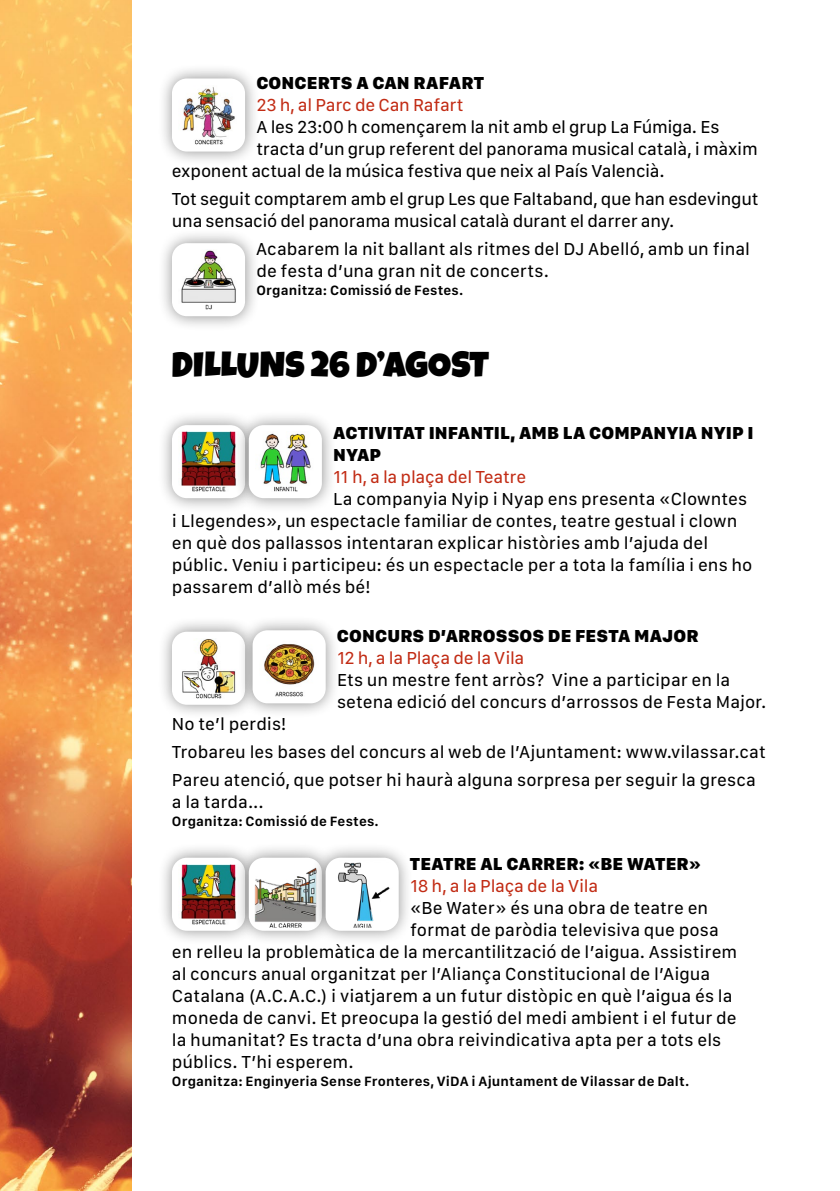
<style>
.page{position:relative;width:840px;height:1191px;background:#fff}
.page>*{position:absolute;margin:0;border:0;box-sizing:border-box;transform-origin:0 0}
.t1{font:36px "Luckiest Guy";letter-spacing:.005em;color:#000}
.t2{font:18px/22px "SF Compact Text";color:#000}
.t3{font:900 18px/22px "SF Compact Text";letter-spacing:.005em;color:#000}
.t4{font:18px "SF Compact Text";letter-spacing:-.015em;color:#c22c15}
.t5{font:600 14px "SF Compact Text";letter-spacing:.01em;color:#000}
</style>
<div class="page">
<div style="left:157px;top:63px;width:102px;height:103px;background:#000;opacity:.45"></div>
<div style="left:173px;top:80px;width:70px;height:70px;background:#fff;border-radius:13px"></div>
<img style="left:182px;top:87px;width:53px;height:58px">
<div style="left:172px;top:78px;width:73px;height:74px;border:3px solid #fff;border-radius:13px"></div>
<div style="left:157px;top:228px;width:102px;height:103px;background:#000;opacity:.45"></div>
<div style="left:173px;top:245px;width:70px;height:70px;background:#fff;border-radius:13px"></div>
<img style="left:181px;top:250px;width:55px;height:59px">
<div style="left:172px;top:243px;width:73px;height:73px;border:3px solid #fff;border-radius:13px"></div>
<div style="left:157px;top:410px;width:102px;height:103px;background:#000;opacity:.45"></div>
<div style="left:173px;top:427px;width:70px;height:69px;background:#fff;border-radius:13px"></div>
<img style="left:181px;top:432px;width:53px;height:59px">
<div style="left:172px;top:425px;width:73px;height:73px;border:3px solid #fff;border-radius:13px"></div>
<div style="left:234px;top:410px;width:102px;height:103px;background:#000;opacity:.45"></div>
<div style="left:250px;top:427px;width:70px;height:69px;background:#fff;border-radius:13px"></div>
<img style="left:260px;top:433px;width:51px;height:58px">
<div style="left:249px;top:425px;width:73px;height:73px;border:3px solid #fff;border-radius:13px"></div>
<div style="left:157px;top:617px;width:102px;height:102px;background:#000;opacity:.45"></div>
<div style="left:173px;top:633px;width:70px;height:70px;background:#fff;border-radius:13px"></div>
<img style="left:182px;top:639px;width:54px;height:59px">
<div style="left:172px;top:631px;width:73px;height:74px;border:3px solid #fff;border-radius:13px"></div>
<div style="left:238px;top:615px;width:102px;height:103px;background:#000;opacity:.45"></div>
<div style="left:254px;top:632px;width:70px;height:70px;background:#fff;border-radius:13px"></div>
<img style="left:264px;top:644px;width:51px;height:52px">
<div style="left:252px;top:630px;width:73px;height:73px;border:3px solid #fff;border-radius:13px"></div>
<div style="left:157px;top:842px;width:102px;height:103px;background:#000;opacity:.45"></div>
<div style="left:173px;top:859px;width:70px;height:70px;background:#fff;border-radius:13px"></div>
<img style="left:181px;top:864px;width:53px;height:60px">
<div style="left:172px;top:857px;width:73px;height:73px;border:3px solid #fff;border-radius:13px"></div>
<div style="left:234px;top:842px;width:102px;height:103px;background:#000;opacity:.45"></div>
<img style="left:251px;top:860px;width:60px;height:68px">
<div style="left:249px;top:857px;width:73px;height:73px;border:3px solid #fff;border-radius:13px"></div>
<div style="left:311px;top:842px;width:102px;height:103px;background:#000;opacity:.45"></div>
<img style="left:327px;top:859px;width:70px;height:70px">
<div style="left:325px;top:857px;width:73px;height:73px;border:3px solid #fff;border-radius:13px"></div>
<img style="left:0;top:0;width:131px;height:1191px">
<p class="t3" style="left:256px;top:72px;width:229px">CONCERTS A CAN RAFART</p>
<p class="t4" style="left:256px;top:94px;width:209px">23 h, al Parc de Can Rafart</p>
<p class="t2" style="left:256px;top:116px;width:464px">A les 23:00 h començarem la nit amb el grup La Fúmiga. Es</p>
<p class="t2" style="left:256px;top:138px;width:502px">tracta d’un grup referent del panorama musical català, i màxim</p>
<p class="t2" style="left:172px;top:160px;width:494px">exponent actual de la música festiva que neix al País Valencià.</p>
<p class="t2" style="left:172px;top:188px;width:587px">Tot seguit comptarem amb el grup Les que Faltaband, que han esdevingut una sensació del panorama musical català durant el darrer any.</p>
<p class="t2" style="left:256px;top:237px;width:495px">Acabarem la nit ballant als ritmes del DJ Abelló, amb un final de festa d’una gran nit de concerts.</p>
<p class="t5" style="left:256px;top:281px;width:208px">Organitza: Comissió de Festes.</p>
<h1 class="t1" style="left:172px;top:341px;width:318px">DILLUNS 26 D’AGOST</h1>
<p class="t3" style="left:333px;top:421px;width:422px">ACTIVITAT INFANTIL, AMB LA COMPANYIA NYIP I<br>NYAP</p>
<p class="t4" style="left:333px;top:466px;width:194px">11 h, a la plaça del Teatre</p>
<p class="t2" style="left:172px;top:487px;width:581px;text-indent:161px">La companyia Nyip i Nyap ens presenta «Clowntes i Llegendes», un espectacle familiar de contes, teatre gestual i clown en què dos pallassos intentaran explicar històries amb l’ajuda del públic. Veniu i participeu: és un espectacle per a tota la família i ens ho passarem d’allò més bé!</p>
<p class="t3" style="left:337px;top:625px;width:363px">CONCURS D’ARROSSOS DE FESTA MAJOR</p>
<p class="t4" style="left:337px;top:647px;width:189px">12 h, a la Plaça de la Vila</p>
<p class="t2" style="left:337px;top:669px;width:430px">Ets un mestre fent arròs? Vine a participar en la setena edició del concurs d’arrossos de Festa Major.</p>
<p class="t2" style="left:172px;top:710px;width:595px;line-height:27.6px">No te’l perdis!<br>Trobareu les bases del concurs al web de l’Ajuntament: www.vilassar.cat<br>Pareu atenció, que potser hi haurà alguna sorpresa per seguir la gresca</p>
<p class="t2" style="left:172px;top:790px;width:93px">a la tarda...</p>
<p class="t5" style="left:172px;top:812px;width:208px">Organitza: Comissió de Festes.</p>
<p class="t3" style="left:410px;top:852px;width:292px">TEATRE AL CARRER: «BE WATER»</p>
<p class="t4" style="left:410px;top:875px;width:190px">18 h, a la Plaça de la Vila</p>
<p class="t2" style="left:410px;top:896px;width:299px">«Be Water» és una obra de teatre en</p>
<p class="t2" style="left:410px;top:918px;width:310px">format de paròdia televisiva que posa</p>
<p class="t2" style="left:172px;top:940px;width:566px">en relleu la problemàtica de la mercantilització de l’aigua. Assistirem</p>
<p class="t2" style="left:172px;top:962px;width:539px">al concurs anual organitzat per l’Aliança Constitucional de l’Aigua</p>
<p class="t2" style="left:172px;top:984px;width:561px">Catalana (A.C.A.C.) i viatjarem a un futur distòpic en què l’aigua és la</p>
<p class="t2" style="left:172px;top:1006px;width:566px">moneda de canvi. Et preocupa la gestió del medi ambient i el futur de</p>
<p class="t2" style="left:172px;top:1028px;width:550px">la humanitat? Es tracta d’una obra reivindicativa apta per a tots els</p>
<p class="t2" style="left:172px;top:1050px;width:183px">públics. T’hi esperem.</p>
<p class="t5" style="left:172px;top:1072px;width:518px">Organitza: Enginyeria Sense Fronteres, ViDA i Ajuntament de Vilassar de Dalt.</p>
</div>
